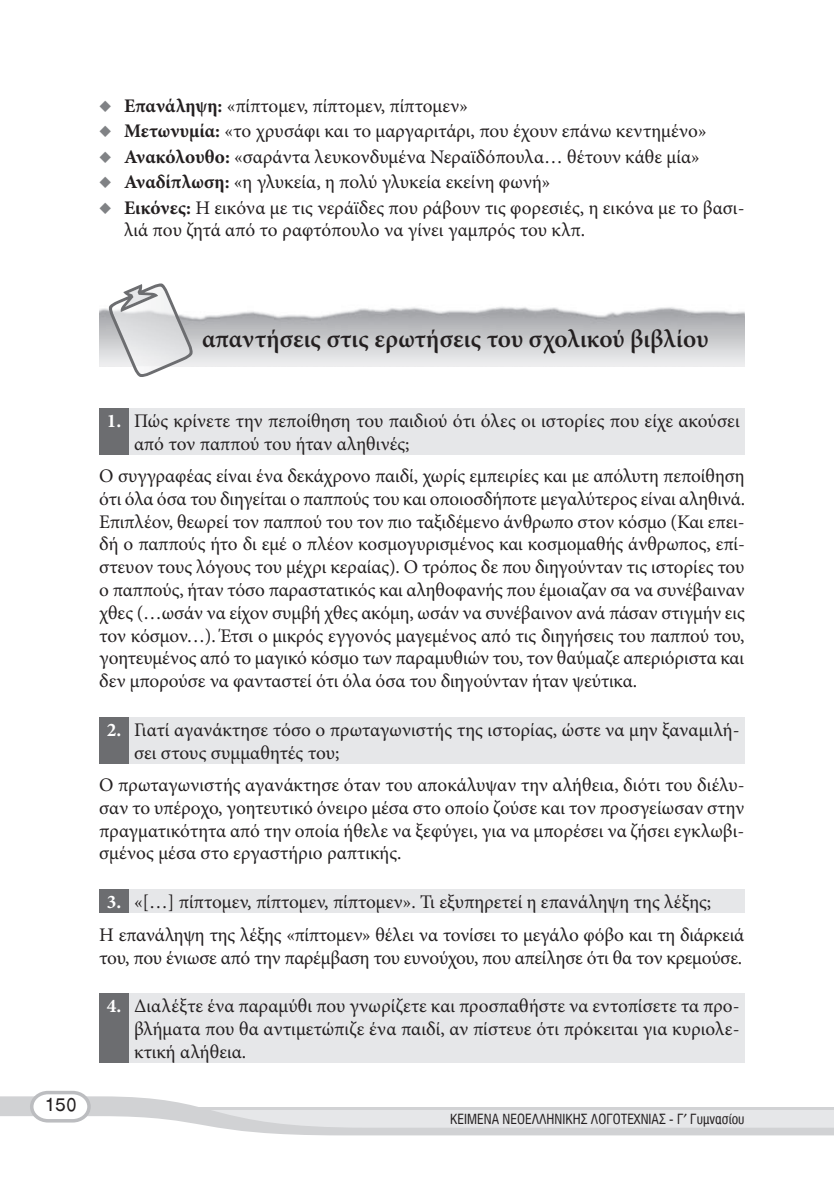
<style>
.page{position:relative;width:834px;height:1191px;background:#fff}
.page>*{position:absolute;margin:0;border:0;box-sizing:border-box;transform-origin:0 0}
.t1{font:600 25.38px "Minion Pro";color:#231f20}
.t2{font:19.25px/22.8px "Minion Pro";color:#231f20}
.t3{font:18.38px "Mg Helvetica";color:#231f20}
.t4{font:14px "Mg Helvetica Cond";color:#231f20}
.s1{font-family:"Monotype Sorts";font-size:15.75px;color:#808285}
.s2{font-weight:700}
.s3{font-weight:700;color:#fff}
</style>
<div class="page">
<svg style="left:108px;top:283px;width:85px;height:94px"></svg>
<div style="left:99px;top:408px;width:30px;height:46px;background:#6c6d70"></div>
<div style="left:129px;top:408px;width:615px;height:46px;background:#e6e7e9"></div>
<div style="left:99px;top:717px;width:30px;height:46px;background:#6c6d70"></div>
<div style="left:129px;top:717px;width:615px;height:46px;background:#e6e7e9"></div>
<div style="left:99px;top:889px;width:30px;height:24px;background:#6c6d70"></div>
<div style="left:129px;top:889px;width:615px;height:24px;background:#e6e7e9"></div>
<div style="left:99px;top:993px;width:30px;height:69px;background:#6c6d70"></div>
<div style="left:129px;top:993px;width:615px;height:69px;background:#e6e7e9"></div>
<svg style="left:0;top:1096px;width:833px;height:20px"></svg>
<svg style="left:111px;top:1116px;width:722px;height:20px;background:#e1e2e4"></svg>
<svg style="left:28px;top:1090px;width:64px;height:33px"></svg>
<svg style="left:683px;top:1113px;width:3px;height:4px"></svg>
<p class="t2" style="left:99px;top:94px;width:646px;line-height:25.4px"><span class="s1">U</span> <span class="s2">Επανάληψη:</span> «πίπτομεν, πίπτομεν, πίπτομεν»<br><span class="s1">U</span> <span class="s2">Μετωνυμία:</span> «το χρυσάφι και το μαργαριτάρι, που έχουν επάνω κεντημένο»<br><span class="s1">U</span> <span class="s2">Ανακόλουθο:</span> «σαράντα λευκονδυμένα Νεραϊδόπουλα… θέτουν κάθε μία»<br><span class="s1">U</span> <span class="s2">Αναδίπλωση:</span> «η γλυκεία, η πολύ γλυκεία εκείνη φωνή»<br><span class="s1">U</span> <span class="s2">Εικόνες:</span> Η εικόνα με τις νεράϊδες που ράβουν τις φορεσιές, η εικόνα με το βασι-</p>
<p class="t2" style="left:124px;top:219px;width:462px">λιά που ζητά από το ραφτόπουλο να γίνει γαμπρός του κλπ.</p>
<p class="t3" style="left:44px;top:1093px;width:34px">150</p>
<h1 class="t1" style="left:202px;top:324px;width:508px">απαντήσεις στις ερωτήσεις του σχολικού βιβλίου</h1>
<p class="t2" style="left:134px;top:410px;width:607px;text-indent:-27px"><span class="s3">1.</span> Πώς κρίνετε την πεποίθηση του παιδιού ότι όλες οι ιστορίες που είχε ακούσει από τον παππού του ήταν αληθινές;</p>
<p class="t2" style="left:99px;top:465px;width:647px;text-align:justify">Ο συγγραφέας είναι ένα δεκάχρονο παιδί, χωρίς εμπειρίες και με απόλυτη πεποίθηση ότι όλα όσα του διηγείται ο παππούς του και οποιοσδήποτε μεγαλύτερος είναι αληθινά.<br>Επιπλέον, θεωρεί τον παππού του τον πιο ταξιδέμενο άνθρωπο στον κόσμο (Και επει&shy;δή ο παππούς ήτο δι εμέ ο πλέον κοσμογυρισμένος και κοσμομαθής άνθρωπος, επί&shy;στευον τους λόγους του μέχρι κεραίας). Ο τρόπος δε που διηγούνταν τις ιστορίες του ο παππούς, ήταν τόσο παραστατικός και αληθοφανής που έμοιαζαν σα να συνέβαιναν χθες (…ωσάν να είχον συμβή χθες ακόμη, ωσάν να συνέβαινον ανά πάσαν στιγμήν εις τον κόσμον…). Έτσι ο μικρός εγγονός μαγεμένος από τις διηγήσεις του παππού του, γοητευμένος από το μαγικό κόσμο των παραμυθιών του, τον θαύμαζε απεριόριστα και δεν μπορούσε να φανταστεί ότι όλα όσα του διηγούνταν ήταν ψεύτικα.</p>
<p class="t2" style="left:134px;top:719px;width:607px;text-indent:-27px"><span class="s3">2.</span> Γιατί αγανάκτησε τόσο ο πρωταγωνιστής της ιστορίας, ώστε να μην ξαναμιλή&shy;σει στους συμμαθητές του;</p>
<p class="t2" style="left:99px;top:774px;width:646px;text-align:justify">Ο πρωταγωνιστής αγανάκτησε όταν του αποκάλυψαν την αλήθεια, διότι του διέλυ&shy;σαν το υπέροχο, γοητευτικό όνειρο μέσα στο οποίο ζούσε και τον προσγείωσαν στην πραγματικότητα από την οποία ήθελε να ξεφύγει, για να μπορέσει να ζήσει εγκλωβι&shy;σμένος μέσα στο εργαστήριο ραπτικής.</p>
<p class="t2" style="left:99px;top:886px;width:646px;line-height:32.7px;text-indent:8px"><span class="s3">3.</span> «[…] πίπτομεν, πίπτομεν, πίπτομεν». Τι εξυπηρετεί η επανάληψη της λέξης;<br>Η επανάληψη της λέξης «πίπτομεν» θέλει να τονίσει το μεγάλο φόβο και τη διάρκειά</p>
<p class="t2" style="left:99px;top:947px;width:644px">του, που ένιωσε από την παρέμβαση του ευνούχου, που απείλησε ότι θα τον κρεμούσε.</p>
<p class="t2" style="left:134px;top:995px;width:607px;text-align:justify;text-indent:-27px"><span class="s3">4.</span> Διαλέξτε ένα παραμύθι που γνωρίζετε και προσπαθήστε να εντοπίσετε τα προ&shy;βλήματα που θα αντιμετώπιζε ένα παιδί, αν πίστευε ότι πρόκειται για κυριολε&shy;κτική αλήθεια.</p>
<p class="t4" style="left:450px;top:1111px;width:296px">ΚΕΙΜΕΝΑ ΝΕΟΕΛΛΗΝΙΚΗΣ ΛΟΓΟΤΕΧΝΙΑΣ - Γ Γυμνασίου</p>
</div>
